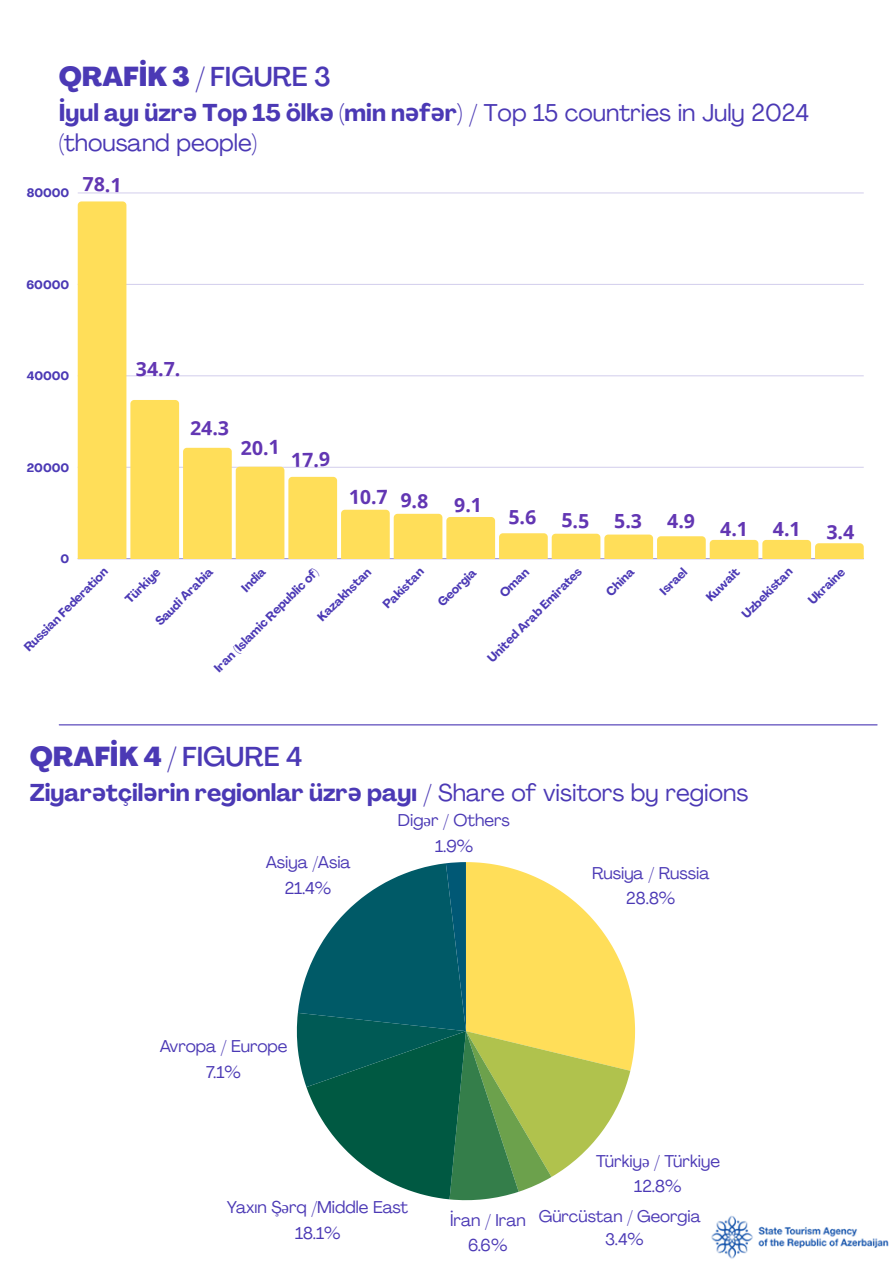
<style>
.page{position:relative;width:894px;height:1264px;background:#fff}
.page>*{position:absolute;margin:0;border:0;box-sizing:border-box;transform-origin:0 0}
.t1{font:800 27px "Agrandir";color:#4b39b5}
.t2{font:24px/30.3px "Agrandir";color:#4b39b5}
.t3{font:700 24px "Agrandir";color:#4b39b5}
.t4{font:700 19.5px "Open Sans";color:#6236b3}
.t5{font:16.95px/25.3px "Agrandir";color:#4b39b5;text-align:center}
.t6{font:16.65px "Agrandir";color:#4b39b5}
.t7{font:700 12px "Agrandir";color:#4b39b5}
.s1{font-weight:500}
.s2{font-weight:700}
.s3{font-family:"Noto Sans";font-weight:700}
.s4{font-family:"Noto Sans"}
.s5{font-weight:400}
.s6{font-family:"Liberation Serif"}
</style>
<div class="page">
<hr style="left:78px;top:558px;width:785px;height:1px;background:#4b39b5;opacity:.6">
<hr style="left:78px;top:193px;width:785px;height:1px;background:#eae8f6">
<hr style="left:59px;top:724px;width:817px;height:1px;background:#4b39b5">
<svg style="left:296px;top:862px;width:339px;height:338px"></svg>
<img style="left:711px;top:1215px;width:178px;height:44px">
<svg style="left:78px;top:201px;width:785px;height:357px"></svg>
<h2 class="t1" style="left:59px;top:66px;width:273px">QRAFİK 3 / <span class="s1">FIGURE 3</span></h2>
<h1 class="t2" style="left:59px;top:100px;width:751px"><span class="s2">İyul ayı üzr</span><span class="s3">ə</span> <span class="s2">Top 15 ölk</span><span class="s3">ə</span> <span class="s2">(min n</span><span class="s3">ə</span><span class="s2">f</span><span class="s3">ə</span><span class="s2">r)</span> / Top 15 countries in July 2024 (thousand people)</h1>
<p class="t7" style="left:27px;top:188px;width:44px">80000</p>
<h3 class="t4" style="left:83px;top:170px;width:40px;rotate:1deg">78.1</h3>
<p class="t7" style="left:26px;top:280px;width:44px">60000</p>
<p class="t7" style="left:27px;top:371px;width:44px">40000</p>
<p class="t7" style="left:27px;top:462px;width:44px">20000</p>
<p class="t7" style="left:61px;top:554px;width:10px">0</p>
<h3 class="t4" style="left:136px;top:355px;width:46px">34.7.</h3>
<h3 class="t4" style="left:190px;top:414px;width:40px;rotate:1deg">24.3</h3>
<h3 class="t4" style="left:240px;top:434px;width:40px;rotate:-1deg">20.1</h3>
<h3 class="t4" style="left:291px;top:446px;width:40px;rotate:-1deg">17.9</h3>
<h3 class="t4" style="left:348px;top:483px;width:40px;rotate:-1deg">10.7</h3>
<h3 class="t4" style="left:454px;top:491px;width:29px">9.1</h3>
<p class="t4" style="left:614px;top:506px;width:29px">5.3</p>
<h3 class="t4" style="left:667px;top:507px;width:29px">4.9</h3>
<h3 class="t4" style="left:720px;top:514px;width:29px">4.1</h3>
<h1 class="t4" style="left:772px;top:514px;width:29px">4.1</h1>
<p class="t7" style="left:486px;top:656px;width:129px;rotate:-45deg">United Arab Emirates</p>
<p class="t7" style="left:604px;top:590px;width:36px;rotate:-45deg">China</p>
<p class="t7" style="left:658px;top:589px;width:34px;rotate:-45deg">Israel</p>
<p class="t7" style="left:704px;top:596px;width:43px;rotate:-45deg">Kuwait</p>
<p class="t7" style="left:740px;top:613px;width:68px;rotate:-45deg">Uzbekistan</p>
<p class="t7" style="left:806px;top:599px;width:48px;rotate:-45deg">Ukraine</p>
<p class="t7" style="left:213px;top:666px;width:143px;rotate:-45deg">Iran (Islamic Republic of)</p>
<p class="t7" style="left:154px;top:620px;width:77px;rotate:-45deg">Saudi Arabia</p>
<p class="t7" style="left:240px;top:586px;width:30px;rotate:-45deg">India</p>
<p class="t7" style="left:23px;top:646px;width:114px;rotate:-45deg">Russian Federation</p>
<p class="t7" style="left:124px;top:597px;width:45px;rotate:-45deg">Türkiye</p>
<p class="t7" style="left:316px;top:615px;width:72px;rotate:-45deg">Kazakhstan</p>
<p class="t7" style="left:381px;top:603px;width:54px;rotate:-45deg">Pakistan</p>
<p class="t7" style="left:436px;top:601px;width:50px;rotate:-45deg">Georgia</p>
<p class="t7" style="left:498px;top:591px;width:37px;rotate:-45deg">Oman</p>
<h3 class="t1" style="left:30px;top:746px;width:274px">QRAFİK 4 / <span class="s1">FIGURE 4</span></h3>
<h3 class="t3" style="left:30px;top:782px;width:720px">Ziyar<span class="s4">ə</span>tçil<span class="s4">ə</span>rin regionlar üzr<span class="s4">ə</span> payı <span class="s5">/ Share of visitors by regions</span></h3>
<h3 class="t5" style="left:265px;top:851px;width:86px">Asiya /Asia<br>21.4%</h3>
<h3 class="t5" style="left:398px;top:809px;width:113px">Dig<span class="s6">ə</span>r / Others<br>1.9%</h3>
<h3 class="t5" style="left:592px;top:861px;width:119px">Rusiya / Russia<br>28.8%</h3>
<h3 class="t5" style="left:160px;top:1035px;width:129px">Avropa / Europe<br>7.1%</h3>
<h3 class="t5" style="left:227px;top:1196px;width:182px">Yaxın Ş<span class="s6">ə</span>rq /Middle East<br>18.1%</h3>
<h3 class="t5" style="left:450px;top:1208px;width:77px">İran / Iran<br>6.6%</h3>
<h3 class="t5" style="left:596px;top:1150px;width:125px">Türkiy<span class="s6">ə</span> / Türkiye<br>12.8%</h3>
<p class="t6" style="left:538px;top:1209px;width:163px">Gürcüstan / Georgia</p>
<p class="t6" style="left:605px;top:1232px;width:40px">3.4%</p>
</div>
